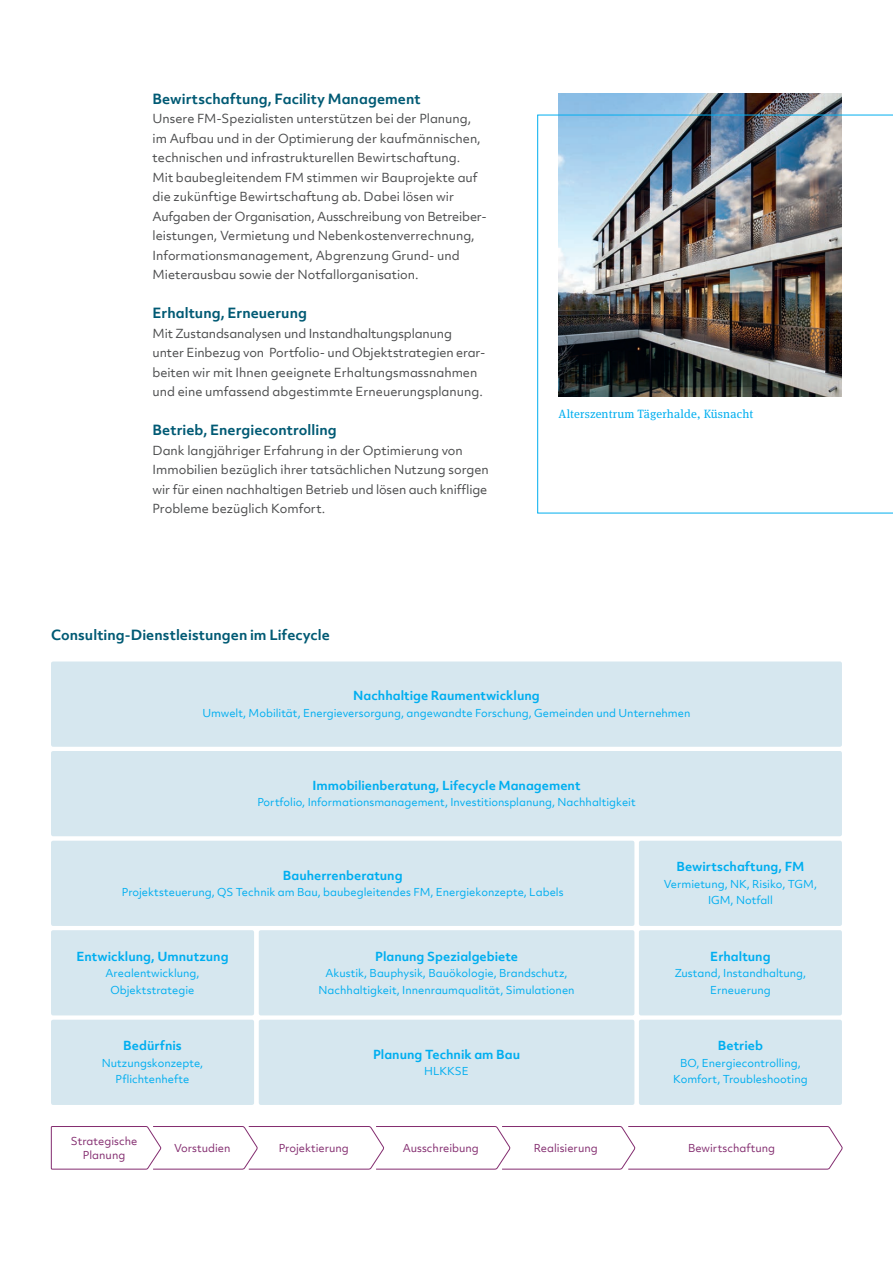
<style>
.page{position:relative;width:893px;height:1263px;background:#fff}
.page>*{position:absolute;margin:0;border:0;box-sizing:border-box;transform-origin:0 0}
.t1{font:700 13.5px "Objektiv Mk 2";letter-spacing:.005em;color:#005a74}
.t2{font:12px/19.5px "Objektiv Mk 2";color:#4b4c4d}
.t3{font:700 12px "Objektiv Mk 2";color:#00aeef}
.t4{font:12px "Meta Serif OT";letter-spacing:.015em;color:#00aeef}
.t5{font:10.5px/16.5px "Objektiv Mk 2";color:#00aeef;text-align:center}
.t6{font:10.5px/13.5px "Objektiv Mk 2";color:#832c6f;text-align:center}
</style>
<div class="page">
<img style="left:559px;top:93px;width:283px;height:22px">
<img style="left:537px;top:115px;width:356px;height:398px">
<div style="left:51px;top:661px;width:791px;height:86px;background:#d6e7ef;border-radius:2px"></div>
<div style="left:51px;top:751px;width:791px;height:85px;background:#d6e7ef;border-radius:2px"></div>
<div style="left:51px;top:841px;width:583px;height:85px;background:#d6e7ef;border-radius:2px"></div>
<div style="left:639px;top:841px;width:203px;height:85px;background:#d6e7ef;border-radius:2px"></div>
<div style="left:639px;top:930px;width:203px;height:85px;background:#d6e7ef;border-radius:2px"></div>
<div style="left:259px;top:930px;width:375px;height:85px;background:#d6e7ef;border-radius:2px"></div>
<div style="left:259px;top:1020px;width:375px;height:85px;background:#d6e7ef;border-radius:2px"></div>
<div style="left:639px;top:1020px;width:203px;height:85px;background:#d6e7ef;border-radius:2px"></div>
<div style="left:51px;top:930px;width:203px;height:85px;background:#d6e7ef;border-radius:2px"></div>
<div style="left:51px;top:1020px;width:203px;height:85px;background:#d6e7ef;border-radius:2px"></div>
<svg style="left:51px;top:1126px;width:792px;height:44px"></svg>
<p class="t1" style="left:153px;top:89px;width:270px">Bewirtschaftung, Facility Management</p>
<p class="t2" style="left:153px;top:109px;width:333px">Unsere FM-Spezialisten unterstützen bei der Planung, im Aufbau und in der Optimierung der kaufmännischen, technischen und infrastrukturellen Bewirtschaftung.<br>Mit baubegleitendem FM stimmen wir Bauprojekte auf die zukünftige Bewirtschaftung ab. Dabei lösen wir Aufgaben der Organisation, Ausschreibung von Betreiber-- leistungen, Vermietung und Nebenkostenverrechnung, Informationsmanagement, Abgrenzung Grund- und Mieterausbau sowie der Notfallorganisation.</p>
<p class="t1" style="left:153px;top:304px;width:156px">Erhaltung, Erneuerung</p>
<p class="t2" style="left:153px;top:323px;width:335px">Mit Zustandsanalysen und Instandhaltungsplanung unter Einbezug von Portfolio- und Objektstrategien erar&shy;beiten wir mit Ihnen geeignete Erhaltungsmassnahmen und eine umfassend abgestimmte Erneuerungsplanung.</p>
<p class="t1" style="left:153px;top:421px;width:186px">Betrieb, Energiecontrolling</p>
<p class="t2" style="left:153px;top:440px;width:338px">Dank langjähriger Erfahrung in der Optimierung von Immobilien bezüglich ihrer tatsächlichen Nutzung sorgen wir für einen nachhaltigen Betrieb und lösen auch knifflige Probleme bezüglich Komfort.</p>
<p class="t1" style="left:51px;top:626px;width:280px">Consulting-Dienstleistungen im Lifecycle</p>
<p class="t4" style="left:559px;top:406px;width:196px">Alterszentrum Tägerhalde, Küsnacht</p>
<p class="t3" style="left:353px;top:687px;width:188px">Nachhaltige Raumentwicklung</p>
<p class="t5" style="left:202px;top:705px;width:490px">Umwelt, Mobilität, Energieversorgung, angewandte Forschung, Gemeinden und Unternehmen</p>
<p class="t3" style="left:312px;top:777px;width:270px">Immobilienberatung, Lifecycle Management</p>
<p class="t5" style="left:257px;top:794px;width:380px">Portfolio, Informationsmanagement, Investitionsplanung, Nachhaltigkeit</p>
<p class="t3" style="left:283px;top:867px;width:121px">Bauherrenberatung</p>
<p class="t5" style="left:122px;top:884px;width:443px">Projektsteuerung, QS Technik am Bau, baubegleitendes FM, Energiekonzepte, Labels</p>
<p class="t3" style="left:76px;top:947px;width:154px">Entwicklung, Umnutzung</p>
<p class="t5" style="left:105px;top:965px;width:96px">Arealentwicklung,<br>Objektstrategie</p>
<p class="t3" style="left:123px;top:1037px;width:60px">Bedürfnis</p>
<p class="t5" style="left:102px;top:1054px;width:103px">Nutzungskonzepte,<br>Pflichtenhefte</p>
<p class="t3" style="left:375px;top:947px;width:144px">Planung Spezialgebiete</p>
<p class="t5" style="left:319px;top:965px;width:258px">Akustik, Bauphysik, Bauökologie, Brandschutz,<br>Nachhaltigkeit, Innenraumqualität, Simulationen</p>
<p class="t3" style="left:373px;top:1046px;width:149px">Planung Technik am Bau</p>
<p class="t5" style="left:424px;top:1063px;width:46px">HLKKSE</p>
<p class="t3" style="left:676px;top:858px;width:129px">Bewirtschaftung, FM</p>
<p class="t5" style="left:664px;top:875px;width:155px">Vermietung, NK, Risiko, TGM,<br>IGM, Notfall</p>
<p class="t3" style="left:710px;top:947px;width:62px">Erhaltung</p>
<p class="t5" style="left:675px;top:965px;width:133px">Zustand, Instandhaltung,<br>Erneuerung</p>
<p class="t3" style="left:718px;top:1037px;width:47px">Betrieb</p>
<p class="t5" style="left:673px;top:1054px;width:136px">BO, Energiecontrolling,<br>Komfort, Troubleshooting</p>
<p class="t6" style="left:71px;top:1134px;width:68px">Strategische<br>Planung</p>
<p class="t6" style="left:174px;top:1141px;width:58px">Vorstudien</p>
<p class="t6" style="left:279px;top:1141px;width:72px">Projektierung</p>
<p class="t6" style="left:403px;top:1141px;width:77px">Ausschreibung</p>
<p class="t6" style="left:534px;top:1141px;width:66px">Realisierung</p>
<p class="t6" style="left:688px;top:1141px;width:89px">Bewirtschaftung</p>
</div>
